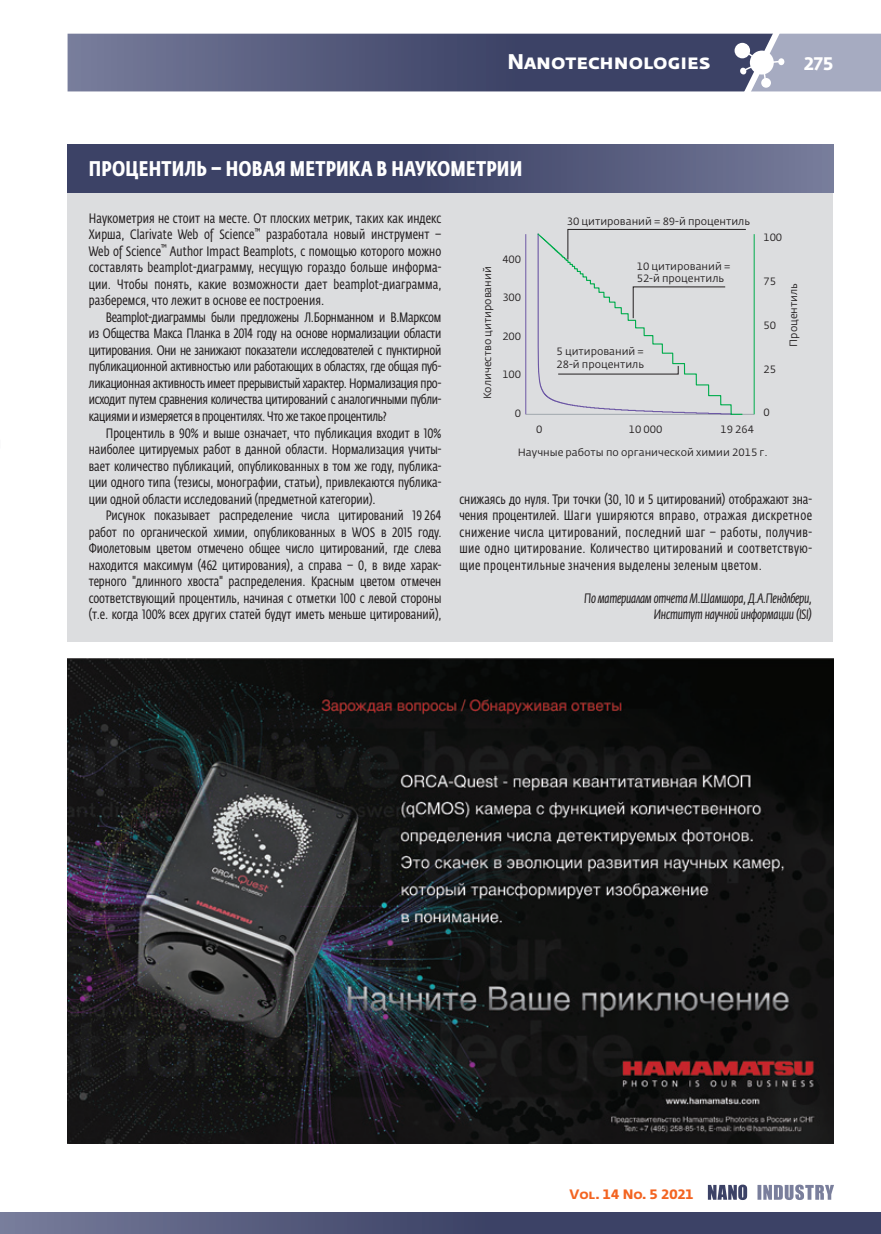
<style>
.page{position:relative;width:881px;height:1234px;background:#fff}
.page>*{position:absolute;margin:0;border:0;box-sizing:border-box;transform-origin:0 0}
.t1{font:700 21px "Fedra Sans Cond Pro";letter-spacing:.01em;color:#fff}
.t2{font:700 21px "Fedra Sans Pro";color:#fff}
.t3{font:700 18px "Fedra Sans Alt Pro";color:#fff}
.t4{font:13.5px/16.5px "Fedra Sans Cond Pro";color:#231f20;text-align:justify}
.t5{font:italic 13.5px/16.5px "Fedra Sans Cond Pro";letter-spacing:-.02em;color:#231f20;text-align:right}
.t6{font:700 13.5px "Fedra Sans Alt Pro";color:#f36421}
.t7{font:10.5px/12.8px "Fedra Sans Pro";color:#231f20}
</style>
<div class="page">
<svg style="left:68px;top:33px;width:812px;height:59px;background:#626786"></svg>
<div style="left:0;top:1211px;width:880px;height:22px;background:linear-gradient(to right,#6b7090,#2d3459)"></div>
<svg style="left:0;top:1211px;width:1px;height:22px"></svg>
<svg style="left:757px;top:1184px;width:76px;height:15px"></svg>
<svg style="left:707px;top:1184px;width:39px;height:15px"></svg>
<img style="left:68px;top:658px;width:764px;height:485px">
<div style="left:68px;top:185px;width:764px;height:456px;background:#dcdddf"></div>
<div style="left:68px;top:144px;width:764px;height:48px;background:linear-gradient(to right,#2d3359,#6a6f8f)"></div>
<hr style="left:525px;top:414px;width:228px;height:1px;background:#a0a8ad">
<svg style="left:536px;top:229px;width:210px;height:186px"></svg>
<hr style="left:525px;top:234px;width:1px;height:180px;background:#6d58a5">
<hr style="left:753px;top:234px;width:1px;height:180px;background:#00ac4c">
<h1 class="t2" style="left:507px;top:49px;width:204px">Nanotechnologies</h1>
<h1 class="t1" style="left:89px;top:156px;width:434px">ПРОЦЕНТИЛЬ – НОВАЯ МЕТРИКА В НАУКОМЕТРИИ</h1>
<h2 class="t3" style="left:803px;top:52px;width:31px">275</h2>
<p class="t4" style="left:89px;top:210px;width:354px">Наукометрия не стоит на месте. От плоских метрик, таких как индекс Хирша, Clarivate Web of Science<sup>™</sup> разработала новый инструмент – Web of Science<sup>™</sup> Author Impact Beamplots, с помощью которого можно составлять beamplot-диаграмму, несущую гораздо больше информа&shy;ции. Чтобы понять, какие возможности дает beamplot-диаграмма, разберемся, что лежит в основе ее построения.</p>
<p class="t4" style="left:89px;top:309px;width:354px;text-indent:17px">Beamplot-диаграммы были предложены Л.Борнманном и В.Марксом из Общества Макса Планка в 2014 году на основе нормализации области цитирования. Они не занижают показатели исследователей с пунктирной публикационной активностью или работающих в областях, где общая пуб&shy;ликационная активность имеет прерывистый характер. Нормализация про&shy;исходит путем сравнения количества цитирований с аналогичными публи&shy;кациями и измеряется в процентилях. Что же такое процентиль?</p>
<p class="t4" style="left:89px;top:424px;width:354px;text-indent:17px">Процентиль в 90% и выше означает, что публикация входит в 10% наиболее цитируемых работ в данной области. Нормализация учиты&shy;вает количество публикаций, опубликованных в том же году, публика&shy;ции одного типа (тезисы, монографии, статьи), привлекаются публика&shy;ции одной области исследований (предметной категории).</p>
<p class="t4" style="left:89px;top:507px;width:354px;text-indent:17px">Рисунок показывает распределение числа цитирований 19 264 работ по органической химии, опубликованных в WOS в 2015 году.<br>Фиолетовым цветом отмечено общее число цитирований, где слева находится максимум (462 цитирования), а справа – 0, в виде харак&shy;терного "длинного хвоста" распределения. Красным цветом отмечен соответствующий процентиль, начиная с отметки 100 с левой стороны (т.е. когда 100% всех других статей будут иметь меньше цитирований),</p>
<p class="t7" style="left:481px;top:399px;width:134px;rotate:-90deg">Количество цитирований</p>
<p class="t7" style="left:502px;top:253px;width:20px">400</p>
<p class="t7" style="left:502px;top:291px;width:20px">300</p>
<p class="t7" style="left:502px;top:329px;width:20px">200</p>
<p class="t7" style="left:502px;top:368px;width:20px">100</p>
<p class="t7" style="left:514px;top:406px;width:8px">0</p>
<p class="t7" style="left:566px;top:215px;width:185px">30 цитирований = 89-й процентиль</p>
<p class="t7" style="left:636px;top:259px;width:95px">10 цитирований =<br>52-й процентиль</p>
<p class="t7" style="left:556px;top:345px;width:89px">5 цитирований =<br>28-й процентиль</p>
<p class="t7" style="left:536px;top:423px;width:8px">0</p>
<p class="t7" style="left:628px;top:423px;width:35px">10 000</p>
<p class="t7" style="left:720px;top:423px;width:35px">19 264</p>
<p class="t7" style="left:763px;top:230px;width:20px">100</p>
<p class="t7" style="left:763px;top:274px;width:14px">75</p>
<p class="t7" style="left:763px;top:318px;width:14px">50</p>
<p class="t7" style="left:763px;top:362px;width:14px">25</p>
<p class="t7" style="left:763px;top:406px;width:8px">0</p>
<p class="t7" style="left:786px;top:346px;width:65px;rotate:-90deg">Процентиль</p>
<p class="t7" style="left:517px;top:446px;width:251px">Научные работы по органической химии 2015 г.</p>
<p class="t4" style="left:459px;top:490px;width:354px">снижаясь до нуля. Три точки (30, 10 и 5 цитирований) отображают зна&shy;чения процентилей. Шаги уширяются вправо, отражая дискретное снижение числа цитирований, последний шаг – работы, получив&shy;шие одно цитирование. Количество цитирований и соответствую&shy;щие процентильные значения выделены зеленым цветом.</p>
<p class="t5" style="left:584px;top:589px;width:229px">По материалам отчета М.Шамшора, Д.А.Пендлбери,<br>Институт научной информации (ISI)</p>
<p class="t6" style="left:569px;top:1185px;width:126px">Vol. 14 No. 5 2021</p>
</div>
